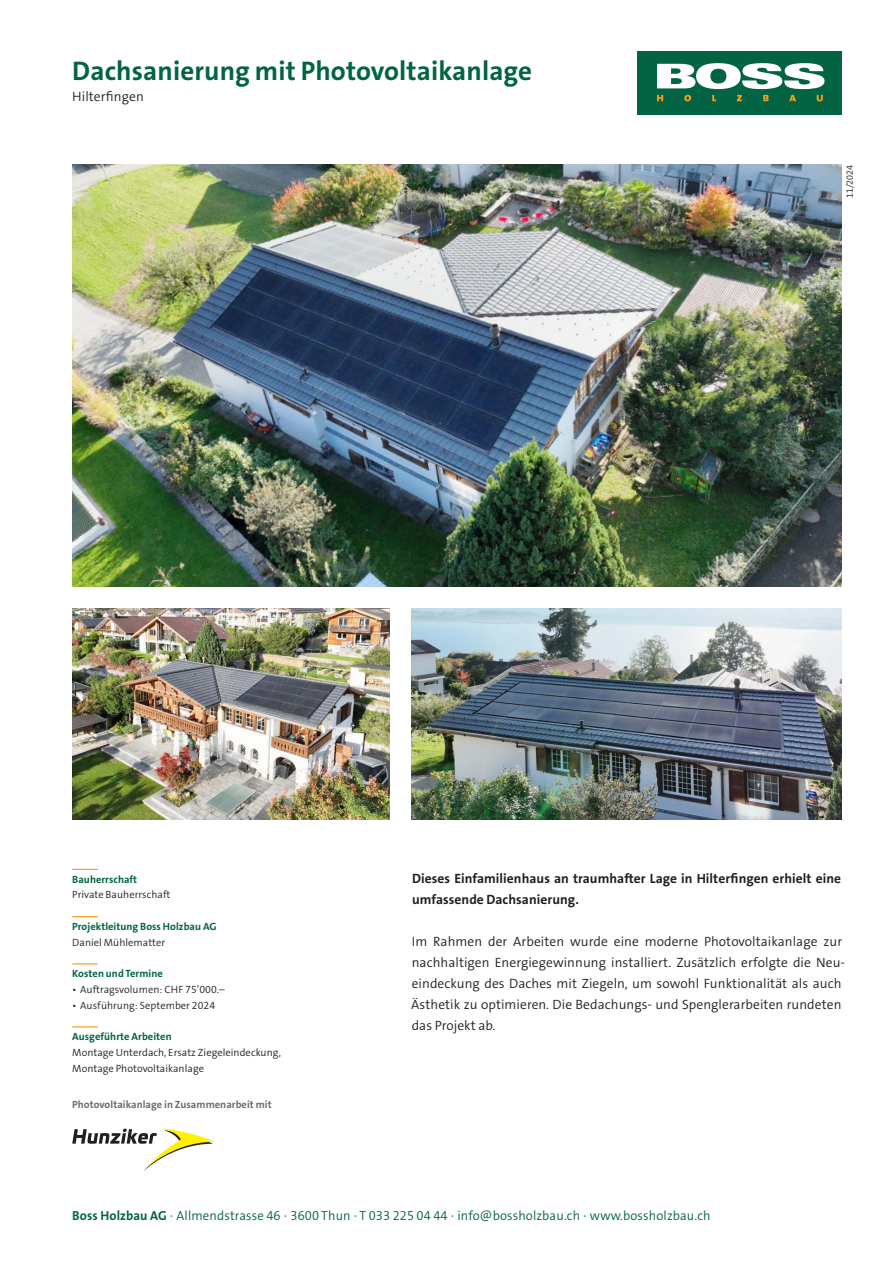
<style>
.page{position:relative;width:893px;height:1263px;background:#fff}
.page>*{position:absolute;margin:0;border:0;box-sizing:border-box;transform-origin:0 0}
.t1{font:700 27px "The Sans Os F";letter-spacing:.005em;color:#026442}
.t2{font:300 13.5px/21.1px "The Sans Os F";letter-spacing:.005em;color:#231f20}
.t3{font:700 13.5px/21.1px "The Sans Os F";letter-spacing:.005em;color:#231f20}
.t4{font:300 13.2px "The Sans Os F";letter-spacing:.01em;color:#026442}
.t5{font:300 10.5px/15.8px "The Sans Os F";letter-spacing:.005em;color:#231f20}
.t6{font:700 10.5px "The Sans Os F";letter-spacing:.005em;color:#026442}
.t7{font:700 10.5px "The Sans Os F";letter-spacing:.005em;color:#6c6d70}
.t8{font:300 9px "The Sans Os F";letter-spacing:.005em;color:#231f20}
.s1{font-weight:700}
</style>
<div class="page">
<div style="left:638px;top:51px;width:204px;height:63px;background:#026442"></div>
<svg style="left:657px;top:95px;width:6px;height:6px"></svg>
<svg style="left:684px;top:95px;width:7px;height:6px"></svg>
<svg style="left:712px;top:95px;width:4px;height:6px"></svg>
<svg style="left:737px;top:95px;width:5px;height:6px"></svg>
<svg style="left:763px;top:95px;width:6px;height:6px"></svg>
<svg style="left:789px;top:95px;width:7px;height:6px"></svg>
<svg style="left:817px;top:95px;width:6px;height:6px"></svg>
<svg style="left:657px;top:63px;width:167px;height:26px"></svg>
<svg style="left:72px;top:869px;width:26px;height:1px"></svg>
<svg style="left:72px;top:916px;width:26px;height:1px"></svg>
<svg style="left:72px;top:963px;width:26px;height:1px"></svg>
<svg style="left:72px;top:1026px;width:26px;height:1px"></svg>
<svg style="left:72px;top:1128px;width:142px;height:43px"></svg>
<img style="left:72px;top:165px;width:770px;height:422px">
<img style="left:411px;top:608px;width:431px;height:211px">
<img style="left:72px;top:608px;width:318px;height:212px">
<h1 class="t1" style="left:72px;top:54px;width:461px">Dachsanierung mit Photovoltaikanlage</h1>
<p class="t2" style="left:72px;top:86px;width:73px">Hilterfingen</p>
<p class="t8" style="left:844px;top:198px;width:35px;rotate:-90deg">11/2024</p>
<p class="t6" style="left:72px;top:872px;width:66px">Bauherrschaft</p>
<p class="t5" style="left:72px;top:887px;width:100px">Private Bauherrschaft</p>
<p class="t6" style="left:72px;top:920px;width:146px">Projektleitung Boss Holzbau AG</p>
<p class="t5" style="left:72px;top:934px;width:94px">Daniel Mühlematter</p>
<p class="t6" style="left:72px;top:967px;width:92px">Kosten und Termine</p>
<p class="t5" style="left:72px;top:982px;width:154px">• Auftragsvolumen: CHF 75’000.–</p>
<p class="t5" style="left:72px;top:997px;width:144px">• Ausführung: September 2024</p>
<p class="t6" style="left:72px;top:1030px;width:101px">Ausgeführte Arbeiten</p>
<p class="t5" style="left:72px;top:1045px;width:210px">Montage Unterdach, Ersatz Ziegeleindeckung,<br>Montage Photovoltaikanlage</p>
<p class="t7" style="left:72px;top:1097px;width:201px">Photovoltaikanlage in Zusammenarbeit mit</p>
<p class="t3" style="left:412px;top:867px;width:431px">Dieses Einfamilienhaus an traumhafter Lage in Hilterfingen erhielt eine umfassende Dachsanierung.</p>
<p class="t2" style="left:411px;top:931px;width:435px">Im Rahmen der Arbeiten wurde eine moderne Photovoltaikanlage zur nachhaltigen Energiegewinnung installiert. Zusätzlich erfolgte die Neu&shy;eindeckung des Daches mit Ziegeln, um sowohl Funktionalität als auch Ästhetik zu optimieren. Die Bedachungs- und Spenglerarbeiten rundeten das Projekt ab.</p>
<p class="t4" style="left:72px;top:1207px;width:640px"><span class="s1">Boss Holzbau AG</span> · Allmendstrasse 46 · 3600 Thun · T 033 225 04 44 · info@bossholzbau.ch · www.bossholzbau.ch</p>
</div>
